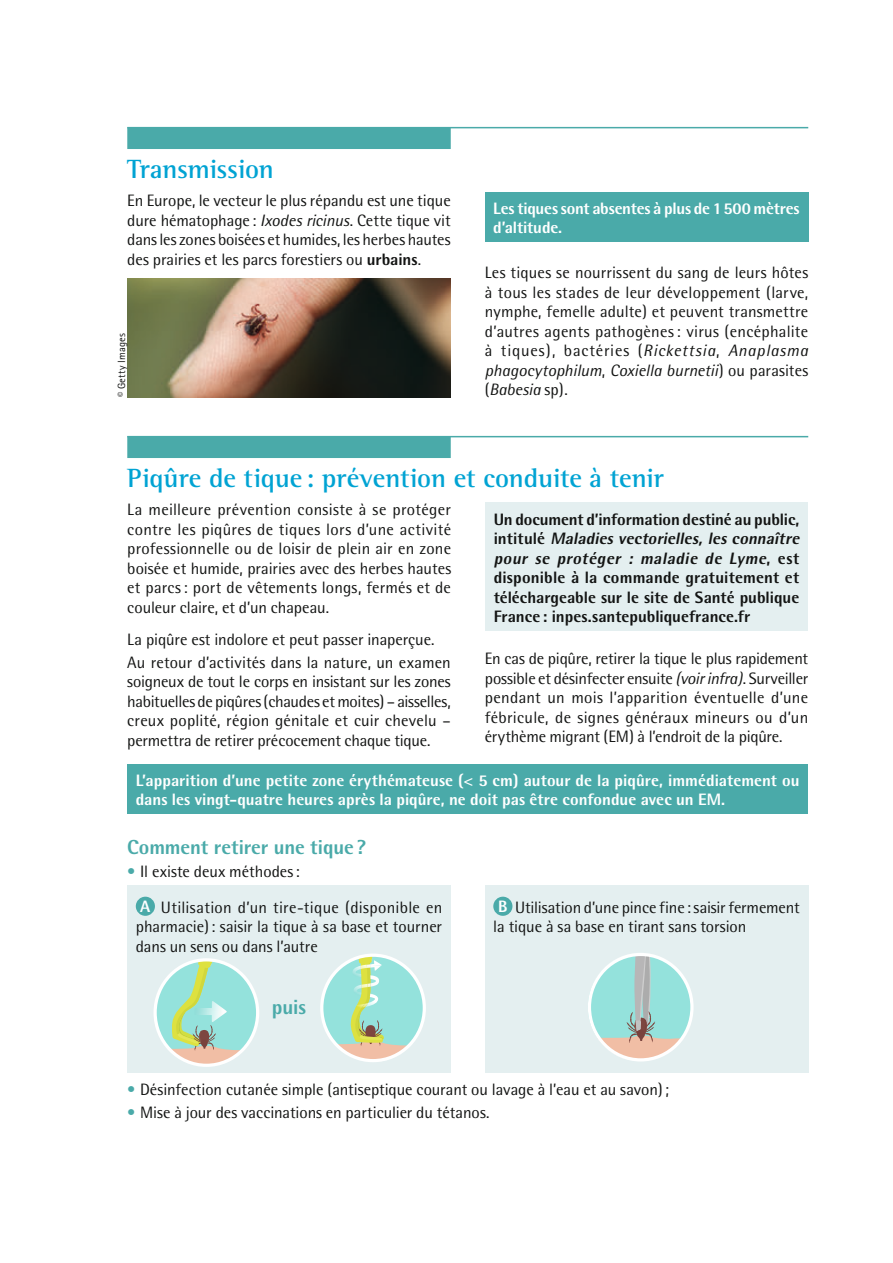
<style>
.page{position:relative;width:893px;height:1263px;background:#fff}
.page>*{position:absolute;margin:0;border:0;box-sizing:border-box;transform-origin:0 0}
.t1{font:700 27px "Rotis Semi Serif";letter-spacing:-.005em;color:#00a3d3}
.t2{font:800 20.55px "Rotis Semi Sans";color:#4aaaa9}
.t3{font:800 20.25px "Rotis Semi Sans";letter-spacing:-.01em;color:#4aaaa9}
.t4{font:16.5px/19.5px "Rotis Semi Sans";letter-spacing:-.005em;color:#131413;text-align:justify}
.t5{font:800 16.5px/19.5px "Rotis Semi Sans";color:#131413}
.t6{font:800 16.5px/19.5px "Rotis Semi Sans";color:#fff}
.t7{font:10.5px "Rotis Sans Serif";letter-spacing:.02em;color:#131413}
.s1{font-style:italic}
.s2{font-weight:800}
.s3{color:#4aaaa9}
.s4{font-weight:800;color:#fff}
</style>
<div class="page">
<div style="left:127px;top:885px;width:323px;height:187px;background:#e4eff0"></div>
<div style="left:136px;top:896px;width:19px;height:19px;background:#4aaaa9;border-radius:50%"></div>
<div style="left:127px;top:127px;width:323px;height:22px;background:#4aaaa9"></div>
<hr style="left:127px;top:127px;width:680px;height:1px;background:#4aaaa9">
<div style="left:484px;top:192px;width:323px;height:49px;background:#4aaaa9"></div>
<div style="left:127px;top:436px;width:323px;height:22px;background:#4aaaa9"></div>
<hr style="left:127px;top:436px;width:680px;height:1px;background:#4aaaa9">
<div style="left:127px;top:763px;width:680px;height:50px;background:#4aaaa9"></div>
<img style="left:127px;top:279px;width:323px;height:118px">
<svg style="left:153px;top:958px;width:106px;height:108px"></svg>
<img style="left:194px;top:1000px;width:33px;height:21px">
<svg style="left:320px;top:953px;width:106px;height:108px"></svg>
<div style="left:485px;top:502px;width:322px;height:129px;background:#e4eff0"></div>
<div style="left:484px;top:885px;width:323px;height:187px;background:#e4eff0"></div>
<div style="left:493px;top:896px;width:19px;height:19px;background:#4aaaa9;border-radius:50%"></div>
<svg style="left:588px;top:953px;width:106px;height:109px"></svg>
<h1 class="t1" style="left:127px;top:153px;width:148px">Transmission</h1>
<p class="t4" style="left:127px;top:190px;width:325px">En Europe, le vecteur le plus répandu est une tique dure hématophage : <span class="s1">Ixodes ricinus</span>. Cette tique vit dans les zones boisées et humides, les herbes hautes des prairies et les parcs forestiers ou <span class="s2">urbains</span>.</p>
<p class="t6" style="left:493px;top:198px;width:308px">Les tiques sont absentes à plus de 1 500 mètres d’altitude.</p>
<p class="t4" style="left:484px;top:263px;width:325px">Les tiques se nourrissent du sang de leurs hôtes à tous les stades de leur développement (larve, nymphe, femelle adulte) et peuvent transmettre d’autres agents pathogènes : virus (encéphalite à tiques), bactéries (<span class="s1">Rickettsia</span>, <span class="s1">Anaplasma phagocytophilum</span>, <span class="s1">Coxiella burnetii</span>) ou parasites (<span class="s1">Babesia</span> sp).</p>
<p class="t7" style="left:115px;top:397px;width:66px;rotate:-90deg">© Getty Images</p>
<h1 class="t1" style="left:127px;top:461px;width:538px">Piqûre de tique : prévention et conduite à tenir</h1>
<p class="t4" style="left:127px;top:499px;width:325px">La meilleure prévention consiste à se protéger contre les piqûres de tiques lors d’une activité professionnelle ou de loisir de plein air en zone boisée et humide, prairies avec des herbes hautes et parcs : port de vêtements longs, fermés et de couleur claire, et d’un chapeau.</p>
<p class="t4" style="left:127px;top:627px;width:325px;line-height:22.6px">La piqûre est indolore et peut passer inaperçue.<br>Au retour d’activités dans la nature, un examen</p>
<p class="t4" style="left:127px;top:671px;width:325px">soigneux de tout le corps en insistant sur les zones habituelles de piqûres (chaudes et moites) – aisselles, creux poplité, région génitale et cuir chevelu – permettra de retirer précocement chaque tique.</p>
<p class="t5" style="left:493px;top:509px;width:310px">Un document d’information destiné au public, i n t i t u l é <span class="s1">Maladies vectorielles, les connaître pour se protéger : maladie de Lyme</span>, e s t disponible à la commande gratuitement et téléchargeable sur le site de Santé publique France : inpes.santepubliquefrance.fr</p>
<p class="t4" style="left:484px;top:648px;width:325px">En cas de piqûre, retirer la tique le plus rapidement possible et désinfecter ensuite <span class="s1">(voir infra)</span>. Surveiller pendant un mois l’apparition éventuelle d’une fébricule, de signes généraux mineurs ou d’un érythème migrant (EM) à l’endroit de la piqûre.</p>
<p class="t6" style="left:136px;top:769px;width:665px">L’apparition d’une petite zone érythémateuse (&lt; 5 cm) autour de la piqûre, immédiatement ou dans les vingt-quatre heures après la piqûre, ne doit pas être confondue avec un EM.</p>
<p class="t3" style="left:127px;top:834px;width:240px">Comment retirer une tique ?</p>
<p class="t4" style="left:127px;top:861px;width:174px"><span class="s3">•</span> Il existe deux méthodes :</p>
<p class="t4" style="left:136px;top:897px;width:308px"><span class="s4">A</span> Utilisation d’un tire-tique (disponible en pharmacie) : saisir la tique à sa base et tourner dans un sens ou dans l’autre</p>
<p class="t2" style="left:272px;top:993px;width:36px">puis</p>
<p class="t4" style="left:493px;top:897px;width:308px"><span class="s4">B</span> Utilisation d’une pince fine : saisir fermement la tique à sa base en tirant sans torsion</p>
<p class="t4" style="left:127px;top:1079px;width:543px"><span class="s3">•</span> Désinfection cutanée simple (antiseptique courant ou lavage à l’eau et au savon) ;</p>
<p class="t4" style="left:127px;top:1101px;width:364px"><span class="s3">•</span> Mise à jour des vaccinations en particulier du tétanos.</p>
</div>
